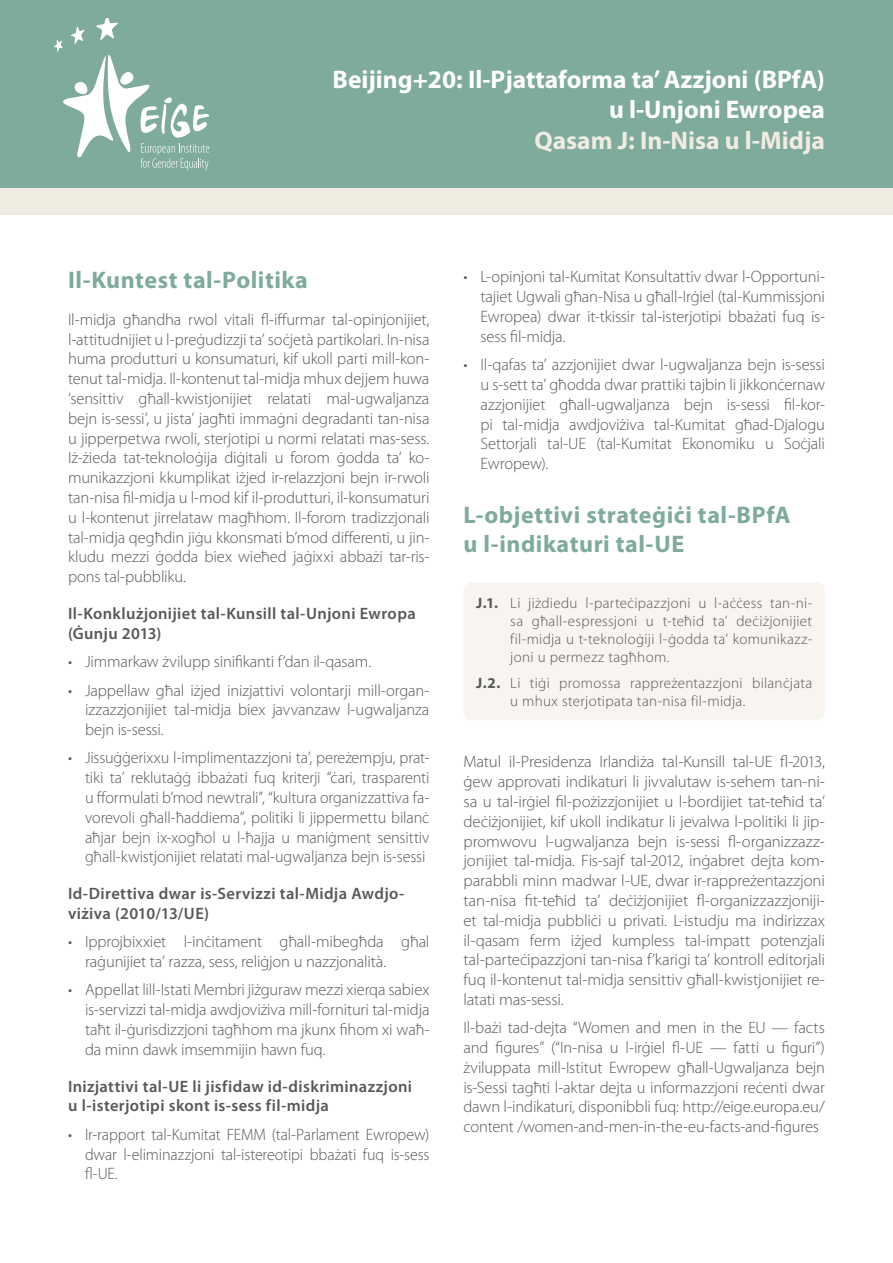
<style>
.page{position:relative;width:893px;height:1263px;background:#fff}
.page>*{position:absolute;margin:0;border:0;box-sizing:border-box;transform-origin:0 0}
.Main_1{font:700 25.5px/30.6px "Myriad Pro";color:#fff;text-align:right}
.Main_2{font:700 25.5px "Myriad Pro";color:#f1ece2}
.Title_1{font:700 24px/28.8px "Myriad Pro";letter-spacing:.02em;color:#7eab9b}
.Body_Text{font:300 16.5px/19.8px "Myriad Pro";letter-spacing:-.01em;color:#57585a;text-align:justify}
.Subtitle{font:600 16.5px/19.8px "Myriad Pro";letter-spacing:.02em;color:#57585a}
.Body_Text_2{font:300 15px/18px "Myriad Pro";letter-spacing:.025em;color:#57585a;text-align:justify}
.s1{font-weight:700}
</style>
<div class="page">
<div style="left:463px;top:582px;width:362px;height:138px;background:#f8f5f0;border-radius:9px"></div>
<div style="left:0;top:0;width:893px;height:215px;background:#f1ece2"></div>
<div style="left:0;top:0;width:893px;height:187px;background:#7eab9b"></div>
<svg style="left:54px;top:18px;width:155px;height:153px"></svg>
<p class="Main_1" style="left:332px;top:63px;width:494px">Beijing+20: Il-Pjattaforma ta’ Azzjoni (BPfA) u l-Unjoni Ewropea</p>
<p class="Main_2" style="left:534px;top:124px;width:292px">Qasam J: In-Nisa u l-Midja</p>
<p class="Title_1" style="left:68px;top:265px;width:241px">Il-Kuntest tal-Politika</p>
<p class="Body_Text" style="left:68px;top:310px;width:363px">Il-midja għandha rwol vitali fl-iffurmar tal-opinjonijiet, l-attitudnijiet u l-preġudizzji ta’ soċjetà partikolari. In-nisa huma produtturi u konsumaturi, kif ukoll parti mill-kon&shy;tenut tal-midja. Il-kontenut tal-midja mhux dejjem huwa ‘sensittiv għall-kwistjonijiet relatati mal-ugwaljanza bejn is-sessi’, u jista’ jagħti immaġni degradanti tan-nisa u jipperpetwa rwoli, sterjotipi u normi relatati mas-sess.<br>Iż-żieda tat-teknoloġija diġitali u forom ġodda ta’ ko&shy;munikazzjoni kkumplikat iżjed ir-relazzjoni bejn ir-rwoli tan-nisa fil-midja u l-mod kif il-produtturi, il-konsumaturi u l-kontenut jirrelataw magħhom. Il-forom tradizzjonali tal-midja qegħdin jiġu kkonsmati b’mod differenti, u jin&shy;kludu mezzi ġodda biex wieħed jaġixxi abbażi tar-ris&shy;pons tal-pubbliku.</p>
<p class="Subtitle" style="left:68px;top:604px;width:349px">Il-Konklużjonijiet tal-Kunsill tal-Unjoni Ewropa (Ġunju 2013)</p>
<p class="Body_Text" style="left:68px;top:652px;width:305px">• Jimmarkaw żvilupp sinifikanti f’dan il-qasam.</p>
<p class="Body_Text" style="left:85px;top:680px;width:346px;text-indent:-17px">• Jappellaw għal iżjed inizjattivi volontarji mill-organ&shy;izzazzjonijiet tal-midja biex javvanzaw l-ugwaljanza bejn is-sessi.</p>
<p class="Body_Text" style="left:85px;top:748px;width:346px;text-indent:-17px">• Jissuġġerixxu l-implimentazzjoni ta’, pereżempju, prat&shy;tiki ta’ reklutaġġ ibbażati fuq kriterji “ċari, trasparenti u fformulati b’mod newtrali”, “kultura organizzattiva fa&shy;vorevoli għall-ħaddiema”, politiki li jippermettu bilanċ aħjar bejn ix-xogħol u l-ħajja u maniġment sensittiv għall-kwistjonijiet relatati mal-ugwaljanza bejn is-sessi</p>
<p class="Subtitle" style="left:68px;top:884px;width:338px">Id-Direttiva dwar is-Servizzi tal-Midja Awdjo&shy;viżiva (2010/13/UE)</p>
<p class="Body_Text" style="left:85px;top:932px;width:346px;text-indent:-17px">• Ipprojbixxiet l-inċitament għall-mibegħda għal raġunijiet ta’ razza, sess, reliġjon u nazzjonalità.</p>
<p class="Body_Text" style="left:85px;top:980px;width:346px;text-indent:-17px">• Appellat lill-Istati Membri jiżguraw mezzi xierqa sabiex is-servizzi tal-midja awdjoviżiva mill-fornituri tal-midja taħt il-ġurisdizzjoni tagħhom ma jkunx fihom xi waħ&shy;da minn dawk imsemmijin hawn fuq.</p>
<p class="Subtitle" style="left:68px;top:1076px;width:345px">Inizjattivi tal-UE li jisfidaw id-diskriminazzjoni u l-isterjotipi skont is-sess fil-midja</p>
<p class="Body_Text" style="left:85px;top:1125px;width:346px;text-indent:-17px">• Ir-rapport tal-Kumitat FEMM (tal-Parlament Ewropew) dwar l-eliminazzjoni tal-istereotipi bbażati fuq is-sess fl-UE.</p>
<p class="Body_Text" style="left:480px;top:267px;width:346px;text-indent:-17px">• L-opinjoni tal-Kumitat Konsultattiv dwar l-Opportuni&shy;tajiet Ugwali għan-Nisa u għall-Irġiel (tal-Kummissjoni Ewropea) dwar it-tkissir tal-isterjotipi bbażati fuq is&shy;sess fil-midja.</p>
<p class="Body_Text" style="left:480px;top:355px;width:346px;text-indent:-17px">• Il-qafas ta’ azzjonijiet dwar l-ugwaljanza bejn is-sessi u s-sett ta’ għodda dwar prattiki tajbin li jikkonċernaw azzjonijiet għall-ugwaljanza bejn is-sessi fil-kor&shy;pi tal-midja awdjoviżiva tal-Kumitat għad-Djalogu Settorjali tal-UE (tal-Kumitat Ekonomiku u Soċjali Ewropew).</p>
<p class="Title_1" style="left:463px;top:500px;width:329px">L-objettivi strateġiċi tal-BPfA u l-indikaturi tal-UE</p>
<p class="Body_Text_2" style="left:510px;top:594px;width:303px;text-indent:-34px"><span class="s1">J.1.</span> Li jiżdiedu l-parteċipazzjoni u l-aċċess tan-ni&shy;sa għall-espressjoni u t-teħid ta’ deċiżjonijiet fil-midja u t-teknoloġiji l-ġodda ta’ komunikazz&shy;joni u permezz tagħhom.</p>
<p class="Body_Text_2" style="left:510px;top:675px;width:303px;text-indent:-34px"><span class="s1">J.2.</span> Li tiġi promossa rappreżentazzjoni bilanċjata u mhux sterjotipata tan-nisa fil-midja.</p>
<p class="Body_Text" style="left:463px;top:752px;width:363px">Matul il-Presidenza Irlandiża tal-Kunsill tal-UE fl-2013, ġew approvati indikaturi li jivvalutaw is-sehem tan-ni&shy;sa u tal-irġiel fil-pożizzjonijiet u l-bordijiet tat-teħid ta’ deċiżjonijiet, kif ukoll indikatur li jevalwa l-politiki li jip&shy;promwovu l-ugwaljanza bejn is-sessi fl-organizzazz&shy;jonijiet tal-midja. Fis-sajf tal-2012, inġabret dejta kom&shy;parabbli minn madwar l-UE, dwar ir-rappreżentazzjoni tan-nisa fit-teħid ta’ deċiżjonijiet fl-organizzazzjoniji&shy;et tal-midja pubbliċi u privati. L-istudju ma indirizzax il-qasam ferm iżjed kumpless tal-impatt potenzjali tal-parteċipazzjoni tan-nisa f’karigi ta’ kontroll editorjali fuq il-kontenut tal-midja sensittiv għall-kwistjonijiet re&shy;latati mas-sessi.</p>
<p class="Body_Text" style="left:463px;top:1018px;width:363px">Il-bażi tad-dejta “Women and men in the EU — facts and figures” (“In-nisa u l-irġiel fl-UE — fatti u figuri”) żviluppata mill-Istitut Ewropew għall-Ugwaljanza bejn is-Sessi tagħti l-aktar dejta u informazzjoni reċenti dwar dawn l-indikaturi, disponibbli fuq: http://eige.europa.eu/ content /women-and-men-in-the-eu-facts-and-figures</p>
</div>
